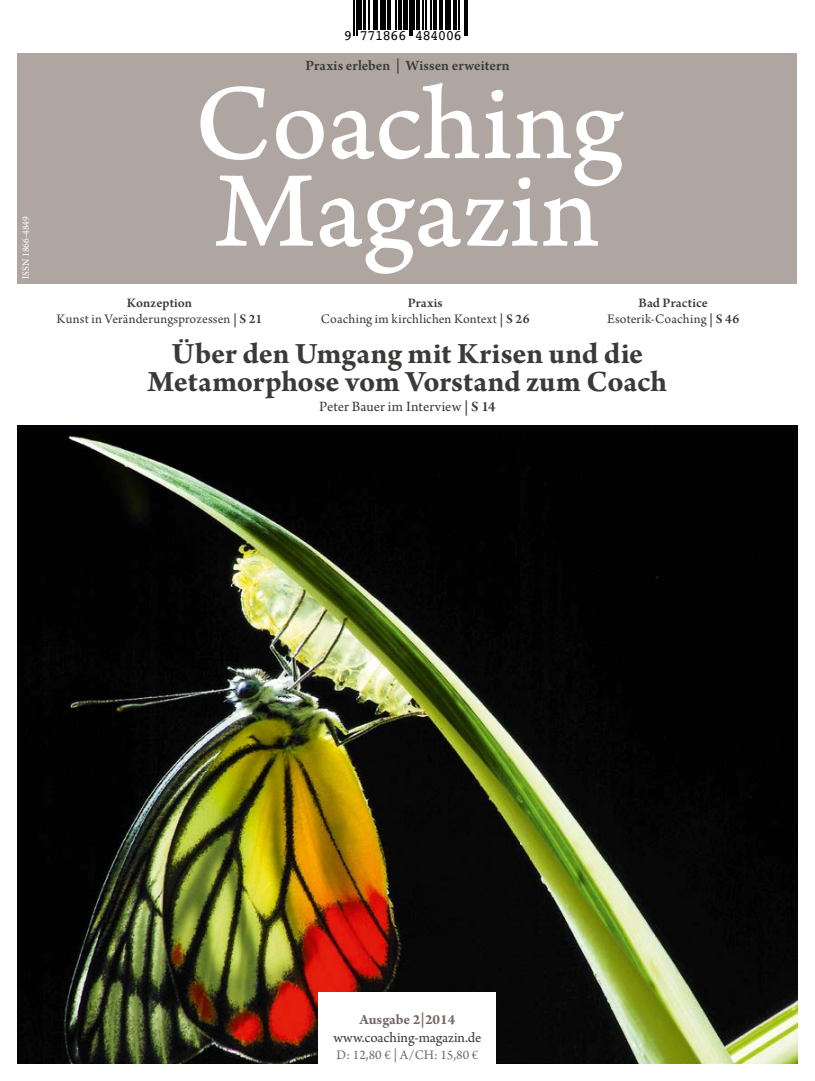
<style>
.page{position:relative;width:815px;height:1081px;background:#fff}
.page>*{position:absolute;margin:0;border:0;box-sizing:border-box;transform-origin:0 0}
.t1{font:112.5px/87.5px "Arno Pro Caption";color:#fff}
.t2{font:700 31.25px/27.5px "Arno Pro";letter-spacing:-.005em;color:#3a3a39;text-align:center}
.t3{font:15px "Arno Pro";color:#3a3a39}
.t4{font:600 15px "Arno Pro";color:#3a3a39}
.t5{font:700 15px "Arno Pro";color:#766a66}
.t6{font:14.38px "Courier";letter-spacing:-.06em;color:#000}
.t7{font:13.75px/16.2px "Arno Pro";letter-spacing:.01em;color:#3a3a39;text-align:center}
.t8{font:13.75px "Arno Pro";color:#766a66}
.t9{font:10px "Arno Pro";color:#fff}
.s1{font-weight:600}
</style>
<div class="page">
<div style="left:18px;top:53px;width:779px;height:230px;background:#afa6a2"></div>
<img style="left:18px;top:425px;width:779px;height:638px">
<div style="left:319px;top:992px;width:177px;height:89px;background:#fff"></div>
<hr style="left:354px;top:0;width:1px;height:35px;background:#000">
<hr style="left:356px;top:0;width:1px;height:35px;background:#000">
<hr style="left:358px;top:0;width:4px;height:30px;background:#000">
<hr style="left:363px;top:0;width:3px;height:30px;background:#000">
<hr style="left:368px;top:0;width:1px;height:30px;background:#000">
<hr style="left:373px;top:0;width:1px;height:30px;background:#000">
<hr style="left:375px;top:0;width:3px;height:30px;background:#000">
<hr style="left:380px;top:0;width:3px;height:30px;background:#000">
<hr style="left:384px;top:0;width:2px;height:30px;background:#000">
<hr style="left:387px;top:0;width:4px;height:30px;background:#000">
<hr style="left:396px;top:0;width:1px;height:30px;background:#000">
<hr style="left:398px;top:0;width:1px;height:30px;background:#000">
<hr style="left:401px;top:0;width:1px;height:30px;background:#000">
<div style="left:403px;top:0;width:5px;height:30px;background:#000"></div>
<hr style="left:409px;top:0;width:1px;height:35px;background:#000">
<hr style="left:411px;top:0;width:2px;height:35px;background:#000">
<hr style="left:414px;top:0;width:1px;height:30px;background:#000">
<hr style="left:416px;top:0;width:4px;height:30px;background:#000">
<hr style="left:422px;top:0;width:1px;height:30px;background:#000">
<hr style="left:426px;top:0;width:1px;height:30px;background:#000">
<hr style="left:431px;top:0;width:1px;height:30px;background:#000">
<hr style="left:433px;top:0;width:4px;height:30px;background:#000">
<hr style="left:439px;top:0;width:4px;height:30px;background:#000">
<hr style="left:445px;top:0;width:1px;height:30px;background:#000">
<hr style="left:447px;top:0;width:4px;height:30px;background:#000">
<hr style="left:453px;top:0;width:2px;height:30px;background:#000">
<hr style="left:456px;top:0;width:1px;height:30px;background:#000">
<hr style="left:458px;top:0;width:1px;height:30px;background:#000">
<hr style="left:464px;top:0;width:1px;height:35px;background:#000">
<hr style="left:467px;top:0;width:1px;height:35px;background:#000">
<p class="t9" style="left:20px;top:279px;width:64px;rotate:-90deg">ISSN 1866-4849</p>
<p class="t6" style="left:344px;top:24px;width:120px">9 771866 484006</p>
<p class="t4" style="left:305px;top:57px;width:206px">Praxis erleben | Wissen erweitern</p>
<h1 class="t1" style="left:194px;top:85px;width:432px">Coaching<br>Magazin</h1>
<p class="t7" style="left:57px;top:295px;width:207px"><span class="s1">Konzeption<br></span>Kunst in Veränderungsprozessen <span class="s1">| S 21</span></p>
<p class="t7" style="left:607px;top:295px;width:134px"><span class="s1">Bad Practice<br></span>Esoterik-Coaching <span class="s1">| S 46</span></p>
<p class="t7" style="left:321px;top:295px;width:210px"><span class="s1">Praxis<br></span>Coaching im kirchlichen Kontext <span class="s1">| S 26</span></p>
<h2 class="t2" style="left:148px;top:342px;width:521px">Über den Umgang mit Krisen und die<br>Metamorphose vom Vorstand zum Coach</h2>
<p class="t3" style="left:319px;top:398px;width:178px">Peter Bauer im Interview <span class="s1">| S 14</span></p>
<p class="t5" style="left:359px;top:1011px;width:98px">Ausgabe 2|2014</p>
<p class="t3" style="left:333px;top:1028px;width:150px">www.coaching-magazin.de</p>
<p class="t8" style="left:337px;top:1047px;width:143px">D: 12,80 € | A/CH: 15,80 €</p>
</div>
